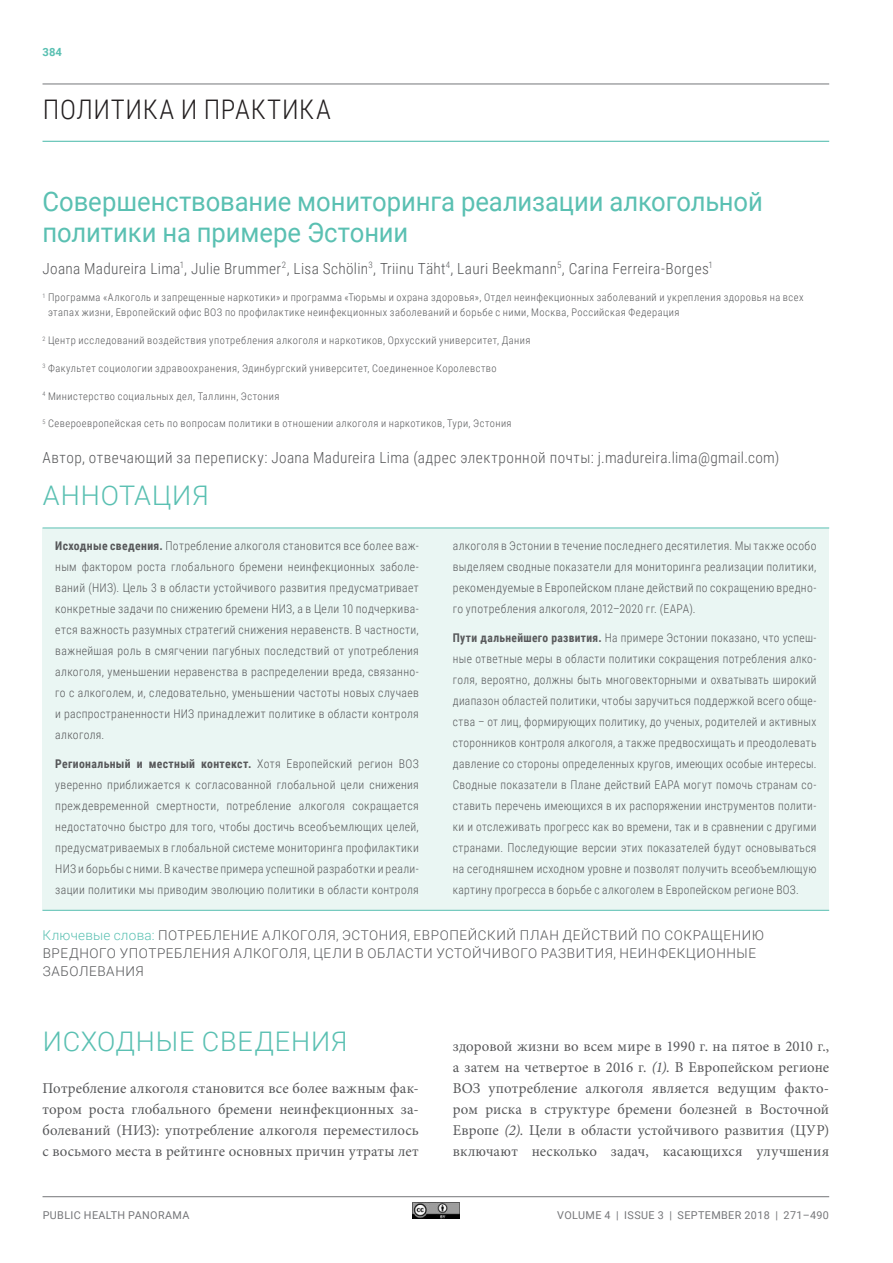
<style>
.page{position:relative;width:893px;height:1263px;background:#fff}
.page>*{position:absolute;margin:0;border:0;box-sizing:border-box;transform-origin:0 0}
.HEAD_B_variable{font:27px/31.5px "Roboto";letter-spacing:-.005em;color:#5ac0b2;scale:.95 1}
.HEAD_B_RU{font:300 27px "Roboto";letter-spacing:.03em;color:#5ac0b2}
.HEAD_A{font:300 27px "Roboto Condensed";letter-spacing:.025em;color:#231f20}
.Author{font:300 15.3px "Roboto Condensed";letter-spacing:.02em;color:#57585a}
.BODY_TEXT_RU{font:15px/21px "Minion Pro";letter-spacing:.015em;color:#57585a;text-align:justify}
.KEYWORDS_RU{font:300 13.5px/18px "Roboto";letter-spacing:.04em;color:#57585a}
.ABSTRACT_RU{font:300 12px/21px "Roboto Condensed";letter-spacing:.025em;color:#57585a;text-align:justify}
.ABSTRACT_RU-2{font:300 12px/21px "Roboto Condensed";letter-spacing:.025em;color:#57585a;text-align:justify;scale:.96 1}
.t1{font:700 11.25px "Roboto";color:#5ac0b2}
.t2{font:10.8px "Roboto";letter-spacing:.035em;color:#757679}
.Footnote_author{font:300 10.5px/15px "Roboto Condensed";letter-spacing:.045em;color:#57585a}
.s1{font-weight:700}
.s2{color:#5ac0b2}
.s3{font-style:italic}
</style>
<div class="page">
<hr style="left:43px;top:84px;width:786px;height:1px;background:#757679">
<hr style="left:43px;top:1196px;width:786px;height:1px;background:#757679">
<img style="left:413px;top:1202px;width:46px;height:16px">
<hr style="left:43px;top:141px;width:786px;height:1px;background:#5ac0b2">
<div style="left:43px;top:528px;width:786px;height:382px;background:#eaf6f3"></div>
<hr style="left:43px;top:528px;width:786px;height:1px;background:#5ac0b2">
<hr style="left:43px;top:910px;width:786px;height:1px;background:#5ac0b2">
<p class="t1" style="left:43px;top:44px;width:21px">384</p>
<p class="HEAD_A" style="left:43px;top:91px;width:289px">ПОЛИТИКА И ПРАКТИКА</p>
<p class="HEAD_B_variable" style="left:43px;top:184px;width:760px">Совершенствование мониторинга реализации алкогольной политики на примере Эстонии</p>
<p class="Author" style="left:43px;top:257px;width:672px">Joana Madureira Lima<sup>1</sup>, Julie Brummer<sup>2</sup>, Lisa Schölin<sup>3</sup>, Triinu Täht<sup>4</sup>, Lauri Beekmann<sup>5</sup>, Carina Ferreira-Borges<sup>1</sup></p>
<p class="Footnote_author" style="left:48px;top:290px;width:757px;text-indent:-6px"><sup>1</sup> Программа «Алкоголь и запрещенные наркотики» и программа «Тюрьмы и охрана здоровья», Отдел неинфекционных заболеваний и укрепления здоровья на всех этапах жизни, Европейский офис ВОЗ по профилактике неинфекционных заболеваний и борьбе с ними, Москва, Российская Федерация</p>
<p class="Footnote_author" style="left:43px;top:332px;width:489px"><sup>2</sup> Центр исследований воздействия употребления алкоголя и наркотиков, Орхусский университет, Дания</p>
<p class="Footnote_author" style="left:43px;top:360px;width:456px"><sup>3</sup> Факультет социологии здравоохранения, Эдинбургский университет, Соединенное Королевство</p>
<p class="Footnote_author" style="left:43px;top:388px;width:238px"><sup>4</sup> Министерство социальных дел, Таллинн, Эстония</p>
<p class="Footnote_author" style="left:43px;top:416px;width:471px"><sup>5</sup> Североевропейская сеть по вопросам политики в отношении алкоголя и наркотиков, Тури, Эстония</p>
<p class="Author" style="left:43px;top:446px;width:738px">Автор, отвечающий за переписку: Joana Madureira Lima (адрес электронной почты: j.madureira.lima@gmail.com)</p>
<p class="HEAD_B_RU" style="left:43px;top:476px;width:167px">АННОТАЦИЯ</p>
<p class="ABSTRACT_RU" style="left:55px;top:534px;width:365px"><span class="s1">Исходные сведения.</span> Потребление алкоголя становится все более важ&shy;ным фактором роста глобального бремени неинфекционных заболе&shy;ваний (НИЗ). Цель 3 в области устойчивого развития предусматривает конкретные задачи по снижению бремени НИЗ, а в Цели 10 подчеркива&shy;ется важность разумных стратегий снижения неравенств. В частности, важнейшая роль в смягчении пагубных последствий от употребления алкоголя, уменьшении неравенства в распределении вреда, связанно&shy;го с алкоголем, и, следовательно, уменьшении частоты новых случаев и распространенности НИЗ принадлежит политике в области контроля алкоголя.</p>
<p class="ABSTRACT_RU" style="left:55px;top:753px;width:365px"><span class="s1">Региональный и местный контекст.</span> Хотя Европейский регион ВОЗ уверенно приближается к согласованной глобальной цели снижения преждевременной смертности, потребление алкоголя сокращается недостаточно быстро для того, чтобы достичь всеобъемлющих целей, предусматриваемых в глобальной системе мониторинга профилактики НИЗ и борьбы с ними. В качестве примера успешной разработки и реали&shy;зации политики мы приводим эволюцию политики в области контроля</p>
<p class="ABSTRACT_RU" style="left:453px;top:534px;width:365px">алкоголя в Эстонии в течение последнего десятилетия. Мы также особо выделяем сводные показатели для мониторинга реализации политики, рекомендуемые в Европейском плане действий по сокращению вредно&shy;го употребления алкоголя, 2012–2020 гг. (EAPA).</p>
<p class="ABSTRACT_RU-2" style="left:453px;top:627px;width:380px"><span class="s1">Пути дальнейшего развития.</span> На примере Эстонии показано, что успеш&shy;ные ответные меры в области политики сокращения потребления алко&shy;голя, вероятно, должны быть многовекторными и охватывать широкий диапазон областей политики, чтобы заручиться поддержкой всего обще&shy;ства – от лиц, формирующих политику, до ученых, родителей и активных сторонников контроля алкоголя, а также предвосхищать и преодолевать давление со стороны определенных кругов, имеющих особые интересы.<br>Сводные показатели в Плане действий EAPA могут помочь странам со&shy;ставить перечень имеющихся в их распоряжении инструментов полити&shy;ки и отслеживать прогресс как во времени, так и в сравнении с другими странами. Последующие версии этих показателей будут основываться на сегодняшнем исходном уровне и позволят получить всеобъемлющую картину прогресса в борьбе с алкоголем в Европейском регионе ВОЗ.</p>
<p class="KEYWORDS_RU" style="left:43px;top:925px;width:723px"><span class="s2">Ключевые слова:</span> ПОТРЕБЛЕНИЕ АЛКОГОЛЯ, ЭСТОНИЯ, ЕВРОПЕЙСКИЙ ПЛАН ДЕЙСТВИЙ ПО СОКРАЩЕНИЮ<br>ВРЕДНОГО УПОТРЕБЛЕНИЯ АЛКОГОЛЯ, ЦЕЛИ В ОБЛАСТИ УСТОЙЧИВОГО РАЗВИТИЯ, НЕИНФЕКЦИОННЫЕ<br>ЗАБОЛЕВАНИЯ</p>
<p class="HEAD_B_RU" style="left:43px;top:1022px;width:306px">ИСХОДНЫЕ СВЕДЕНИЯ</p>
<p class="BODY_TEXT_RU" style="left:43px;top:1077px;width:378px">Потребление алкоголя становится все более важным фак&shy;тором роста глобального бремени неинфекционных за&shy;болеваний (НИЗ): употребление алкоголя переместилось с восьмого места в рейтинге основных причин утраты лет</p>
<p class="BODY_TEXT_RU" style="left:453px;top:1035px;width:378px">здоровой жизни во всем мире в 1990 г. на пятое в 2010 г., а затем на четвертое в 2016 г. <span class="s3">(1)</span>. В Европейском регионе ВОЗ употребление алкоголя является ведущим факто&shy;ром риска в структуре бремени болезней в Восточной Европе <span class="s3">(2)</span>. Цели в области устойчивого развития (ЦУР) включают несколько задач, касающихся улучшения</p>
<p class="t2" style="left:43px;top:1207px;width:148px">PUBLIC HEALTH PANORAMA</p>
<p class="t2" style="left:557px;top:1207px;width:273px">VOLUME 4 | ISSUE 3 | SEPTEMBER 2018 | 271–490</p>
</div>
